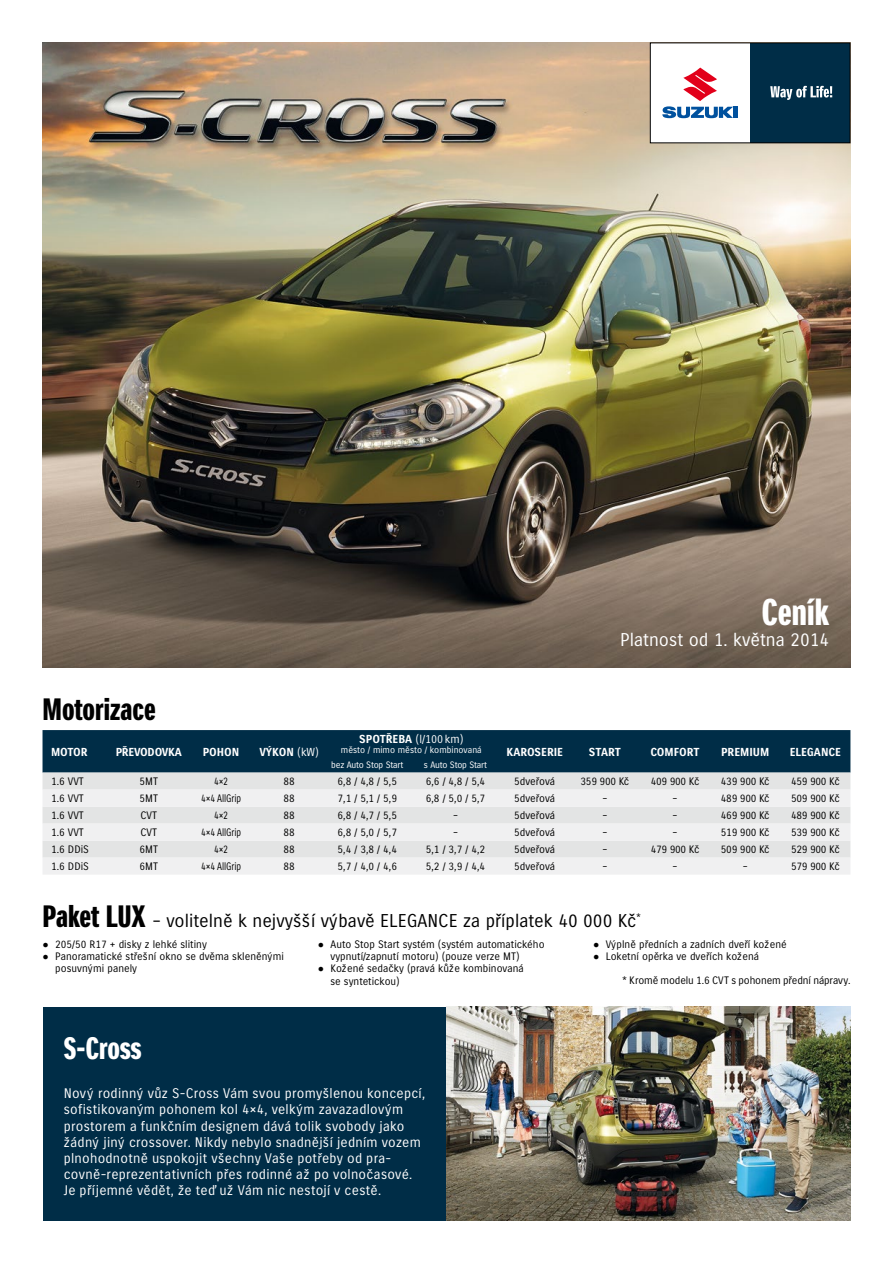
<style>
.page{position:relative;width:893px;height:1263px;background:#fff}
.page>*{position:absolute;margin:0;border:0;box-sizing:border-box;transform-origin:0 0}
.t1{font:36px "Suzuki CE Headline";color:#fff}
.t2{font:30px "Suzuki CE Headline";color:#000}
.t3{font:30px "Suzuki CE Headline";letter-spacing:-.01em;color:#fff}
.t4{font:18px "Suzuki CE";color:#000}
.t5{font:18px "Suzuki CE";color:#fff}
.t6{font:13.5px/16.2px "Suzuki CE";letter-spacing:.015em;color:#fff}
.t7{font:700 11.25px "Suzuki CE";color:#fff}
.t8{font:11.25px "Suzuki CE";color:#fff}
.t9{font:700 11.25px "Suzuki CE";letter-spacing:-.02em;color:#fff}
.t10{font:10.5px/12.3px "Suzuki CE";color:#000}
.t11{font:10.5px "Suzuki CE";color:#000;scale:.85 1}
.t12{font:9px "Suzuki CE";letter-spacing:-.02em;color:#fff}
.t13{font:9px "Suzuki CE";color:#fff}
.s1{font-weight:400}
.s2{font-weight:700}
.s3{font-family:"Suzuki PRO Regular"}
.s4{font-family:"Suzuki CE Headline";font-size:30px}
.s5{font-family:"Arial"}
</style>
<div class="page">
<img style="left:43px;top:43px;width:807px;height:625px">
<div style="left:43px;top:730px;width:807px;height:43px;background:#002d47"></div>
<div style="left:43px;top:773px;width:807px;height:17px;background:#e3e4e4"></div>
<svg style="left:43px;top:790px;width:807px;height:85px;fill:#f0f0f1"></svg>
<div style="left:43px;top:1007px;width:403px;height:213px;background:#002d47"></div>
<img style="left:446px;top:1007px;width:404px;height:213px">
<div style="left:650px;top:43px;width:100px;height:100px;background:#fff"></div>
<hr style="left:734px;top:107px;width:4px;height:11px;background:#00519e">
<svg style="left:662px;top:68px;width:71px;height:50px"></svg>
<div style="left:750px;top:43px;width:100px;height:100px;background:#002d47"></div>
<svg style="left:770px;top:86px;width:62px;height:14px"></svg>
<div style="left:650px;top:43px;width:200px;height:100px;border:1px solid #000"></div>
<h1 class="t1" style="left:761px;top:591px;width:69px">Ceník</h1>
<h3 class="t5" style="left:620px;top:630px;width:210px">Platnost od 1. května 2014</h3>
<h2 class="t2" style="left:43px;top:692px;width:115px">Motorizace</h2>
<p class="t7" style="left:51px;top:745px;width:38px">MOTOR</p>
<p class="t9" style="left:116px;top:745px;width:68px">PŘEVODOVKA</p>
<p class="t7" style="left:203px;top:745px;width:38px">POHON</p>
<p class="t7" style="left:259px;top:745px;width:61px">VÝKON <span class="s1">(kW)</span></p>
<p class="t8" style="left:359px;top:732px;width:106px"><span class="s2">SPOTŘEBA</span> (l/100km)</p>
<p class="t13" style="left:341px;top:745px;width:142px">město / mimo město / kombinovaná</p>
<p class="t7" style="left:506px;top:745px;width:58px">KAROSERIE</p>
<p class="t7" style="left:589px;top:745px;width:33px">START</p>
<p class="t7" style="left:650px;top:745px;width:51px">COMFORT</p>
<p class="t7" style="left:721px;top:745px;width:50px">PREMIUM</p>
<p class="t7" style="left:790px;top:745px;width:53px">ELEGANCE</p>
<p class="t12" style="left:331px;top:760px;width:74px">bez Auto Stop Start</p>
<p class="t12" style="left:424px;top:760px;width:65px">s Auto Stop Start</p>
<p class="t10" style="left:51px;top:775px;width:34px">1.6 VVT</p>
<p class="t10" style="left:140px;top:775px;width:20px">5MT</p>
<p class="t11" style="left:214px;top:775px;width:18px">4<span class="s3">×</span>2</p>
<p class="t10" style="left:283px;top:775px;width:13px">88</p>
<p class="t10" style="left:338px;top:775px;width:61px">6,8 / 4,8 / 5,5</p>
<p class="t10" style="left:426px;top:775px;width:61px">6,6 / 4,8 / 5,4</p>
<p class="t10" style="left:514px;top:775px;width:43px">5dveřová</p>
<p class="t10" style="left:580px;top:775px;width:50px">359 900 Kč</p>
<p class="t10" style="left:651px;top:775px;width:50px">409 900 Kč</p>
<p class="t10" style="left:721px;top:775px;width:50px">439 900 Kč</p>
<p class="t10" style="left:791px;top:775px;width:50px">459 900 Kč</p>
<p class="t10" style="left:51px;top:792px;width:34px">1.6 VVT</p>
<p class="t10" style="left:140px;top:792px;width:20px">5MT</p>
<p class="t11" style="left:201px;top:792px;width:49px">4<span class="s3">×</span>4 AllGrip</p>
<p class="t10" style="left:283px;top:792px;width:13px">88</p>
<p class="t10" style="left:338px;top:792px;width:61px">7,1 / 5,1 / 5,9</p>
<p class="t10" style="left:426px;top:792px;width:61px">6,8 / 5,0 / 5,7</p>
<p class="t10" style="left:514px;top:792px;width:43px">5dveřová</p>
<p class="t10" style="left:602px;top:792px;width:6px">–</p>
<p class="t10" style="left:673px;top:792px;width:6px">–</p>
<p class="t10" style="left:721px;top:792px;width:50px">489 900 Kč</p>
<p class="t10" style="left:791px;top:792px;width:50px">509 900 Kč</p>
<p class="t10" style="left:51px;top:809px;width:34px">1.6 VVT</p>
<p class="t10" style="left:141px;top:809px;width:18px">CVT</p>
<p class="t11" style="left:214px;top:810px;width:18px">4<span class="s3">×</span>2</p>
<p class="t10" style="left:283px;top:809px;width:13px">88</p>
<p class="t10" style="left:338px;top:809px;width:61px">6,8 / 4,7 / 5,5</p>
<p class="t10" style="left:453px;top:809px;width:6px">–</p>
<p class="t10" style="left:514px;top:809px;width:43px">5dveřová</p>
<p class="t10" style="left:602px;top:809px;width:6px">–</p>
<p class="t10" style="left:673px;top:809px;width:6px">–</p>
<p class="t10" style="left:721px;top:809px;width:50px">469 900 Kč</p>
<p class="t10" style="left:791px;top:809px;width:50px">489 900 Kč</p>
<p class="t10" style="left:51px;top:826px;width:34px">1.6 VVT</p>
<p class="t10" style="left:141px;top:826px;width:18px">CVT</p>
<p class="t11" style="left:201px;top:827px;width:49px">4<span class="s3">×</span>4 AllGrip</p>
<p class="t10" style="left:283px;top:826px;width:13px">88</p>
<p class="t10" style="left:338px;top:826px;width:61px">6,8 / 5,0 / 5,7</p>
<p class="t10" style="left:453px;top:826px;width:6px">–</p>
<p class="t10" style="left:514px;top:826px;width:43px">5dveřová</p>
<p class="t10" style="left:602px;top:826px;width:6px">–</p>
<p class="t10" style="left:673px;top:826px;width:6px">–</p>
<p class="t10" style="left:721px;top:826px;width:50px">519 900 Kč</p>
<p class="t10" style="left:791px;top:826px;width:50px">539 900 Kč</p>
<p class="t10" style="left:51px;top:843px;width:40px">1.6 DDiS</p>
<p class="t10" style="left:140px;top:843px;width:20px">6MT</p>
<p class="t11" style="left:214px;top:844px;width:18px">4<span class="s3">×</span>2</p>
<p class="t10" style="left:283px;top:843px;width:13px">88</p>
<p class="t10" style="left:338px;top:843px;width:61px">5,4 / 3,8 / 4,4</p>
<p class="t10" style="left:426px;top:843px;width:61px">5,1 / 3,7 / 4,2</p>
<p class="t10" style="left:514px;top:843px;width:43px">5dveřová</p>
<p class="t10" style="left:602px;top:843px;width:6px">–</p>
<p class="t10" style="left:651px;top:843px;width:50px">479 900 Kč</p>
<p class="t10" style="left:721px;top:843px;width:50px">509 900 Kč</p>
<p class="t10" style="left:791px;top:843px;width:50px">529 900 Kč</p>
<p class="t10" style="left:51px;top:860px;width:40px">1.6 DDiS</p>
<p class="t10" style="left:140px;top:860px;width:20px">6MT</p>
<p class="t11" style="left:201px;top:861px;width:49px">4<span class="s3">×</span>4 AllGrip</p>
<p class="t10" style="left:283px;top:860px;width:13px">88</p>
<p class="t10" style="left:338px;top:860px;width:61px">5,7 / 4,0 / 4,6</p>
<p class="t10" style="left:426px;top:860px;width:61px">5,2 / 3,9 / 4,4</p>
<p class="t10" style="left:514px;top:860px;width:43px">5dveřová</p>
<p class="t10" style="left:602px;top:860px;width:6px">–</p>
<p class="t10" style="left:673px;top:860px;width:6px">–</p>
<p class="t10" style="left:743px;top:860px;width:6px">–</p>
<p class="t10" style="left:791px;top:860px;width:50px">579 900 Kč</p>
<h3 class="t4" style="left:43px;top:910px;width:600px"><span class="s4">Paket LUX</span> – volitelně k nejvyšší výbavě ELEGANCE za příplatek 40 000 Kč<sup>*</sup></h3>
<p class="t10" style="left:43px;top:938px;width:166px"><span class="s5">●</span> 205/50 R17 + disky z lehké slitiny</p>
<p class="t10" style="left:55px;top:950px;width:230px;text-indent:-13px"><span class="s5">●</span> Panoramatické střešní okno se dvěma skleněnými posuvnými panely</p>
<p class="t10" style="left:331px;top:938px;width:215px;text-indent:-13px"><span class="s5">●</span> Auto Stop Start systém (systém automatického vypnutí/zapnutí motoru) (pouze verze MT)</p>
<p class="t10" style="left:331px;top:963px;width:195px;text-indent:-13px"><span class="s5">●</span> Kožené sedačky (pravá kůže kombinovaná se syntetickou)</p>
<p class="t10" style="left:593px;top:938px;width:195px"><span class="s5">●</span> Výplně předních a zadních dveří kožené</p>
<p class="t10" style="left:593px;top:950px;width:167px"><span class="s5">●</span> Loketní opěrka ve dveřích kožená</p>
<p class="t10" style="left:622px;top:974px;width:230px">* Kromě modelu 1.6 CVT s pohonem přední nápravy.</p>
<h2 class="t3" style="left:64px;top:1031px;width:80px">S-Cross</h2>
<p class="t6" style="left:64px;top:1085px;width:363px">Nový rodinný vůz S-Cross Vám svou promyšlenou koncepcí, sofistikovaným pohonem kol 4<span class="s3">×</span>4, velkým zavazadlovým prostorem a funkčním designem dává tolik svobody jako žádný jiný crossover. Nikdy nebylo snadnější jedním vozem plnohodnotně uspokojit všechny Vaše potřeby od pra&shy;covně-reprezentativních přes rodinné až po volnočasové.<br>Je příjemné vědět, že teď už Vám nic nestojí v cestě.</p>
</div>
